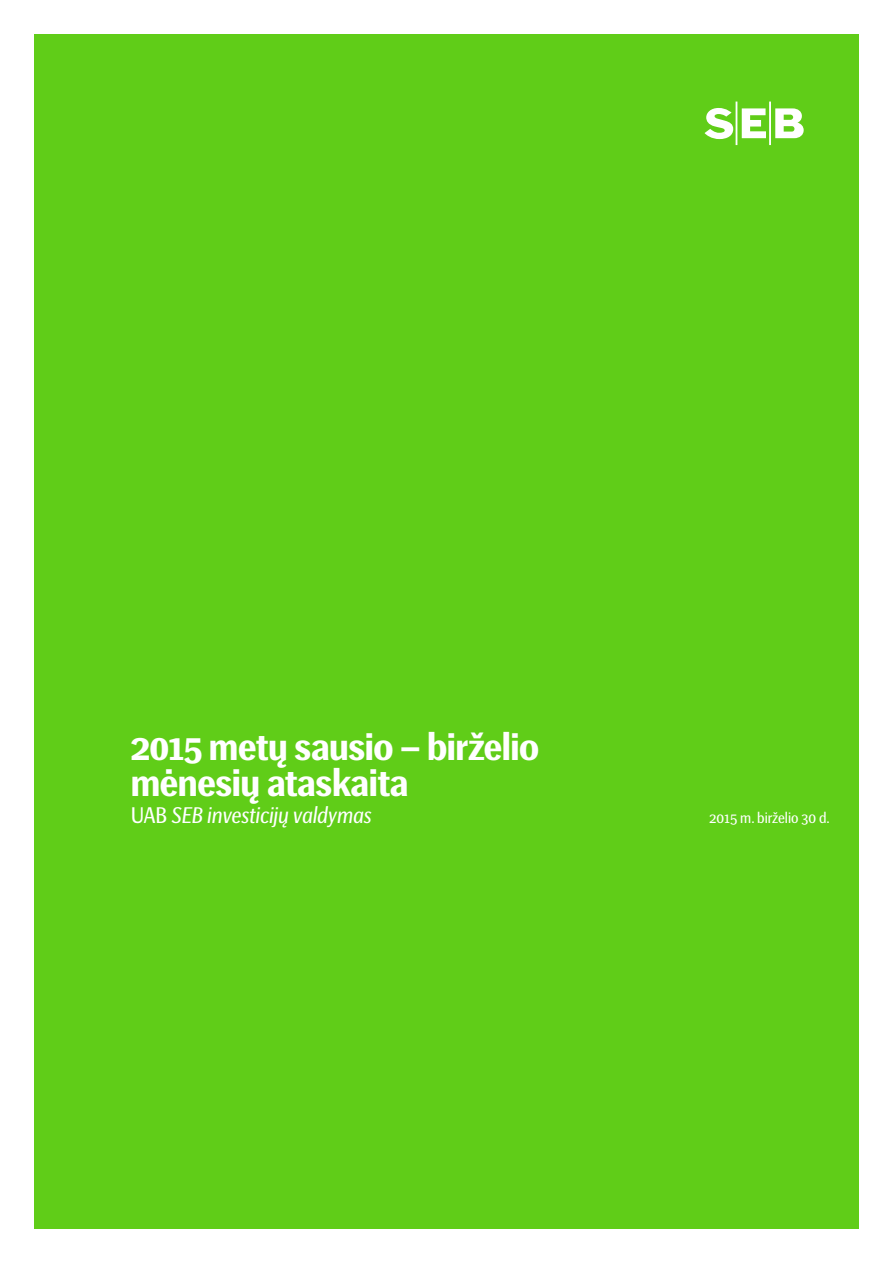
<style>
.page{position:relative;width:893px;height:1263px;background:#fff}
.page>*{position:absolute;margin:0;border:0;box-sizing:border-box;transform-origin:0 0}
.t1{font:700 37.5px/36px "SEB Basic";letter-spacing:-.01em;color:#fff}
.t2{font:italic 22.5px "SEB Basic";letter-spacing:-.01em;color:#fff}
.t3{font:15px "SEB Basic";color:#fff}
.s1{font-style:normal}
</style>
<div class="page">
<div style="left:34px;top:34px;width:825px;height:1195px;background:#60cd18"></div>
<svg style="left:704px;top:102px;width:100px;height:43px"></svg>
<p class="t1" style="left:131px;top:730px;width:410px">2015 metų sausio – birželio mėnesių ataskaita</p>
<p class="t2" style="left:131px;top:803px;width:242px"><span class="s1">UAB</span> SEB investicijų valdymas</p>
<p class="t3" style="left:709px;top:810px;width:122px">2015 m. birželio 30 d.</p>
</div>
